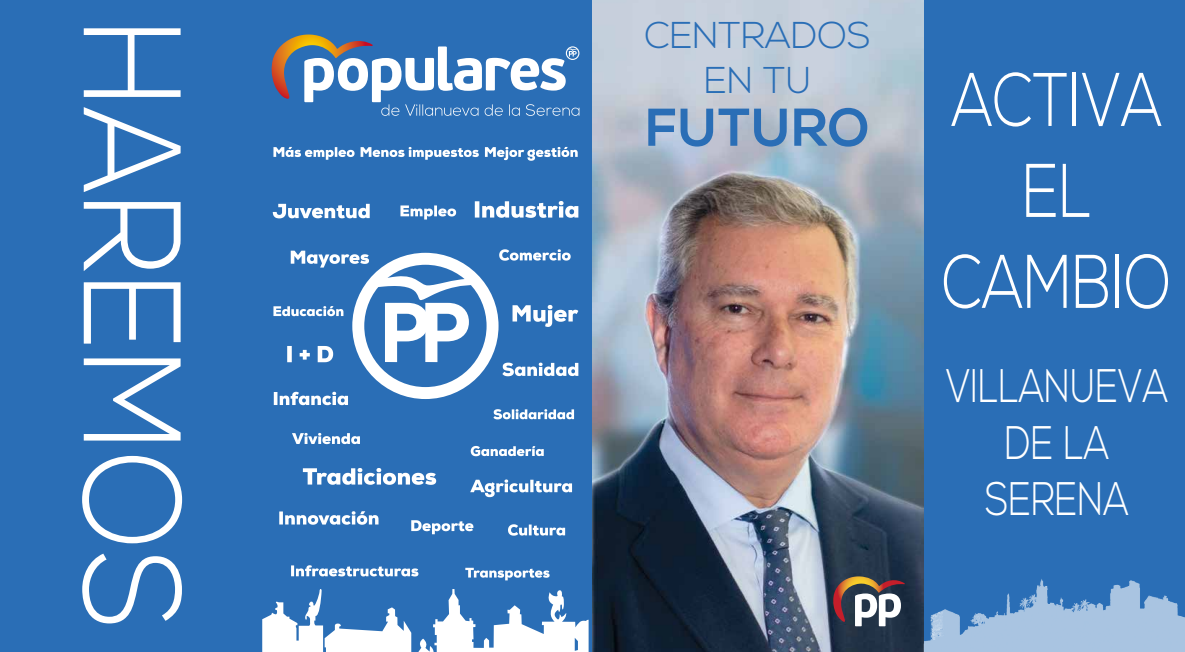
<style>
.page{position:relative;width:1185px;height:652px;background:#2a6eb6}
.page>*{position:absolute;margin:0;border:0;box-sizing:border-box;transform-origin:0 0}
.t1{font:300 138.3px "Nexa";color:#fff;scale:.9 1}
.t2{font:300 75.8px/91px "Nexa";color:#fff;text-align:center;scale:.78 1}
.t3{font:700 53.1px "Nexa";letter-spacing:.015em;color:#2a6eb6}
.t4{font:300 47px/56.4px "Nexa";color:#fff;text-align:center;scale:.78 1}
.t5{font:300 37.3px/44.7px "Nexa";letter-spacing:-.005em;color:#2a6eb6;text-align:center}
</style>
<div class="page">
<img style="left:592px;top:0;width:331px;height:652px">
<svg style="left:833px;top:576px;width:72px;height:50px"></svg>
<img style="left:920px;top:570px;width:265px;height:82px">
<svg style="left:271px;top:35px;width:308px;height:81px"></svg>
<svg style="left:262px;top:589px;width:327px;height:63px"></svg>
<svg style="left:273px;top:147px;width:82px;height:13px"></svg>
<svg style="left:361px;top:147px;width:118px;height:13px"></svg>
<svg style="left:485px;top:147px;width:93px;height:14px"></svg>
<svg style="left:273px;top:204px;width:97px;height:14px"></svg>
<svg style="left:400px;top:205px;width:56px;height:15px"></svg>
<svg style="left:475px;top:201px;width:103px;height:17px"></svg>
<svg style="left:470px;top:479px;width:102px;height:18px"></svg>
<svg style="left:303px;top:468px;width:133px;height:17px"></svg>
<svg style="left:411px;top:520px;width:62px;height:14px"></svg>
<svg style="left:508px;top:524px;width:57px;height:12px"></svg>
<svg style="left:279px;top:511px;width:99px;height:14px"></svg>
<svg style="left:465px;top:568px;width:85px;height:12px"></svg>
<svg style="left:291px;top:565px;width:127px;height:11px"></svg>
<svg style="left:471px;top:446px;width:73px;height:10px"></svg>
<svg style="left:292px;top:433px;width:68px;height:11px"></svg>
<svg style="left:273px;top:249px;width:305px;height:170px"></svg>
<h1 class="t1" style="left:211px;top:20px;width:679px;rotate:90deg">HAREMOS</h1>
<p class="t5" style="left:645px;top:15px;width:228px">CENTRADOS<br>EN TU</p>
<p class="t3" style="left:646px;top:97px;width:518px">FUTURO <sup>ACTIVA</sup></p>
<h2 class="t2" style="left:942px;top:149px;width:296px">EL<br>CAMBIO</h2>
<p class="t4" style="left:946px;top:360px;width:287px">VILLANUEVA<br>DE LA<br>SERENA</p>
</div>
